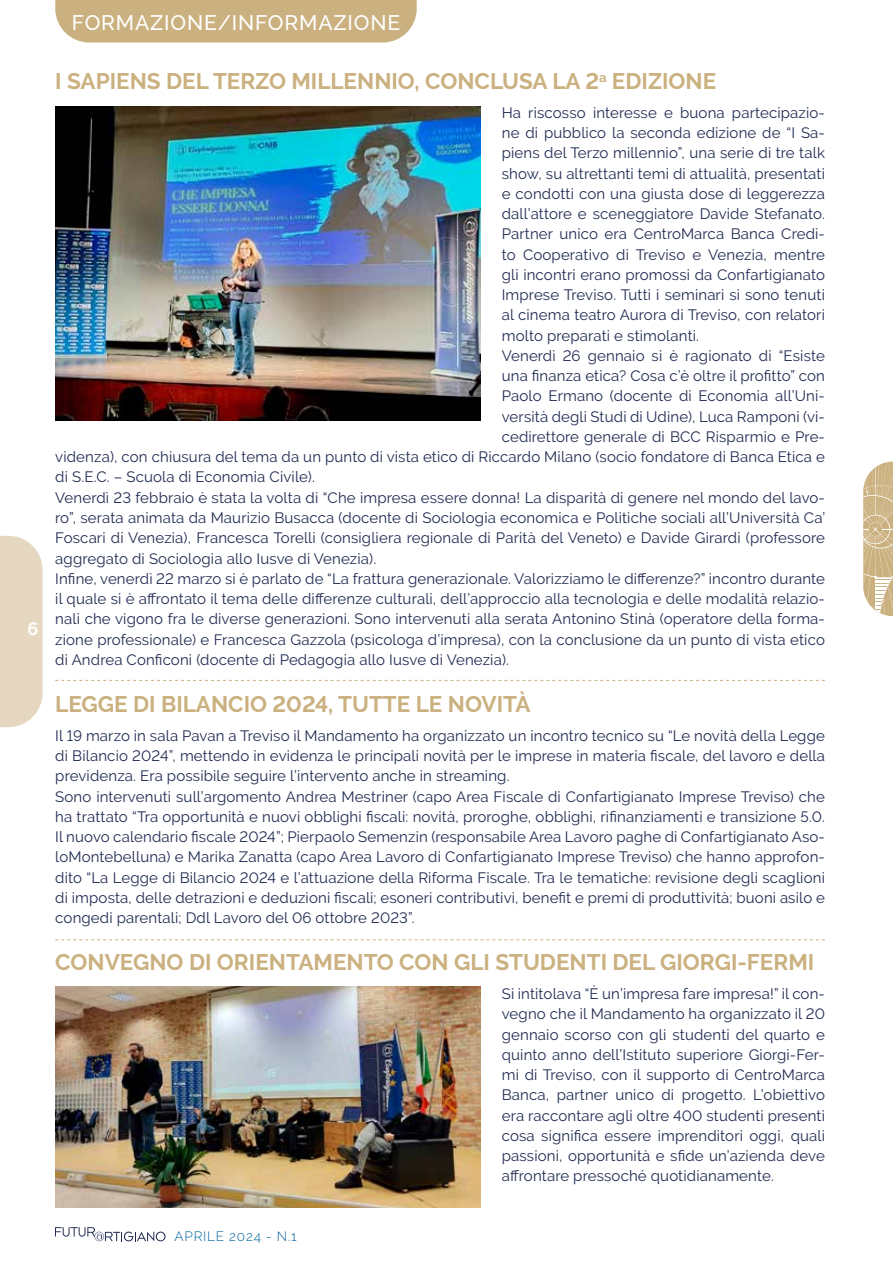
<style>
.page{position:relative;width:893px;height:1263px;background:#fff}
.page>*{position:absolute;margin:0;border:0;box-sizing:border-box;transform-origin:0 0}
.t1{font:700 22.5px "Raleway";color:#cbb180}
.t2{font:500 21px "Raleway";letter-spacing:.04em;color:#fff}
.t3{font:700 18px "Raleway";color:#fff}
.t4{font:15px/20.2px "Raleway";letter-spacing:.01em;color:#212b52}
.t5{font:300 13.5px "Raleway";letter-spacing:.06em;color:#00619d}
</style>
<div class="page">
<svg style="left:0;top:536px;width:43px;height:191px;background:#e6d9c4"></svg>
<svg style="left:55px;top:1227px;width:111px;height:14px"></svg>
<div style="left:55px;top:0;width:362px;height:43px;background:#cbb180"></div>
<svg style="left:55px;top:680px;width:770px;height:1px"></svg>
<svg style="left:55px;top:939px;width:770px;height:1px"></svg>
<svg style="left:863px;top:462px;width:30px;height:155px;background:#d6c39d"></svg>
<img style="left:55px;top:106px;width:425px;height:315px">
<img style="left:55px;top:986px;width:425px;height:222px">
<p class="t3" style="left:27px;top:618px;width:12px">6</p>
<h2 class="t2" style="left:72px;top:10px;width:330px">FORMAZIONE/INFORMAZIONE</h2>
<h1 class="t1" style="left:55px;top:68px;width:662px">I SAPIENS DEL TERZO MILLENNIO, CONCLUSA LA 2<sup>a</sup> EDIZIONE</h1>
<p class="t4" style="left:502px;top:102px;width:325px">Ha riscosso interesse e buona partecipazio-</p>
<p class="t4" style="left:502px;top:123px;width:325px">ne di pubblico la seconda edizione de “I Sa-</p>
<p class="t4" style="left:502px;top:143px;width:325px">piens del Terzo millennio”, una serie di tre talk</p>
<p class="t4" style="left:502px;top:163px;width:325px">show, su altrettanti temi di attualità, presentati</p>
<p class="t4" style="left:502px;top:183px;width:325px">e condotti con una giusta dose di leggerezza</p>
<p class="t4" style="left:502px;top:204px;width:325px">dall’attore e sceneggiatore Davide Stefanato.</p>
<p class="t4" style="left:502px;top:224px;width:325px">Partner unico era CentroMarca Banca Credi-</p>
<p class="t4" style="left:502px;top:244px;width:325px">to Cooperativo di Treviso e Venezia, mentre</p>
<p class="t4" style="left:502px;top:264px;width:325px">gli incontri erano promossi da Confartigianato</p>
<p class="t4" style="left:502px;top:285px;width:325px">Imprese Treviso. Tutti i seminari si sono tenuti</p>
<p class="t4" style="left:502px;top:305px;width:325px">al cinema teatro Aurora di Treviso, con relatori</p>
<p class="t4" style="left:502px;top:325px;width:199px">molto preparati e stimolanti.</p>
<p class="t4" style="left:502px;top:345px;width:325px">Venerdì 26 gennaio si è ragionato di “Esiste</p>
<p class="t4" style="left:502px;top:366px;width:325px">una finanza etica? Cosa c’è oltre il profitto” con</p>
<p class="t4" style="left:502px;top:386px;width:325px">Paolo Ermano (docente di Economia all’Uni-</p>
<p class="t4" style="left:502px;top:406px;width:325px">versità degli Studi di Udine), Luca Ramponi (vi-</p>
<p class="t4" style="left:502px;top:426px;width:325px">cedirettore generale di BCC Risparmio e Pre-</p>
<p class="t4" style="left:55px;top:447px;width:771px">videnza), con chiusura del tema da un punto di vista etico di Riccardo Milano (socio fondatore di Banca Etica e</p>
<p class="t4" style="left:55px;top:467px;width:261px">di S.E.C. – Scuola di Economia Civile).</p>
<p class="t4" style="left:55px;top:487px;width:771px">Venerdì 23 febbraio è stata la volta di “Che impresa essere donna! La disparità di genere nel mondo del lavo-</p>
<p class="t4" style="left:55px;top:507px;width:772px">ro”, serata animata da Maurizio Busacca (docente di Sociologia economica e Politiche sociali all’Università Ca’</p>
<p class="t4" style="left:55px;top:528px;width:771px">Foscari di Venezia), Francesca Torelli (consigliera regionale di Parità del Veneto) e Davide Girardi (professore</p>
<p class="t4" style="left:55px;top:548px;width:322px">aggregato di Sociologia allo Iusve di Venezia).</p>
<p class="t4" style="left:55px;top:568px;width:771px">Infine, venerdì 22 marzo si è parlato de “La frattura generazionale. Valorizziamo le differenze?” incontro durante</p>
<p class="t4" style="left:55px;top:588px;width:771px">il quale si è affrontato il tema delle differenze culturali, dell’approccio alla tecnologia e delle modalità relazio-</p>
<p class="t4" style="left:55px;top:609px;width:771px">nali che vigono fra le diverse generazioni. Sono intervenuti alla serata Antonino Stinà (operatore della forma-</p>
<p class="t4" style="left:55px;top:629px;width:771px">zione professionale) e Francesca Gazzola (psicologa d’impresa), con la conclusione da un punto di vista etico</p>
<p class="t4" style="left:55px;top:649px;width:455px">di Andrea Conficoni (docente di Pedagogia allo Iusve di Venezia).</p>
<h1 class="t1" style="left:55px;top:691px;width:477px">LEGGE DI BILANCIO 2024, TUTTE LE NOVITÀ</h1>
<p class="t4" style="left:55px;top:725px;width:771px">Il 19 marzo in sala Pavan a Treviso il Mandamento ha organizzato un incontro tecnico su “Le novità della Legge di Bilancio 2024”, mettendo in evidenza le principali novità per le imprese in materia fiscale, del lavoro e della previdenza. Era possibile seguire l’intervento anche in streaming.<br>Sono intervenuti sull’argomento Andrea Mestriner (capo Area Fiscale di Confartigianato Imprese Treviso) che ha trattato “Tra opportunità e nuovi obblighi fiscali: novità, proroghe, obblighi, rifinanziamenti e transizione 5.0.<br>Il nuovo calendario fiscale 2024”; Pierpaolo Semenzin (responsabile Area Lavoro paghe di Confartigianato Aso&shy;loMontebelluna) e Marika Zanatta (capo Area Lavoro di Confartigianato Imprese Treviso) che hanno approfon&shy;dito “La Legge di Bilancio 2024 e l’attuazione della Riforma Fiscale. Tra le tematiche: revisione degli scaglioni di imposta, delle detrazioni e deduzioni fiscali; esoneri contributivi, benefit e premi di produttività; buoni asilo e congedi parentali; Ddl Lavoro del 06 ottobre 2023”.</p>
<h1 class="t1" style="left:55px;top:949px;width:760px">CONVEGNO DI ORIENTAMENTO CON GLI STUDENTI DEL GIORGI-FERMI</h1>
<p class="t4" style="left:502px;top:983px;width:325px;text-align:justify">Si intitolava “È un’impresa fare impresa!” il con&shy;vegno che il Mandamento ha organizzato il 20 gennaio scorso con gli studenti del quarto e quinto anno dell’Istituto superiore Giorgi-Fer&shy;mi di Treviso, con il supporto di CentroMarca Banca, partner unico di progetto. L’obiettivo era raccontare agli oltre 400 studenti presenti cosa significa essere imprenditori oggi, quali passioni, opportunità e sfide un’azienda deve affrontare pressoché quotidianamente.</p>
<p class="t5" style="left:175px;top:1228px;width:124px">APRILE 2024 - N.1</p>
</div>
